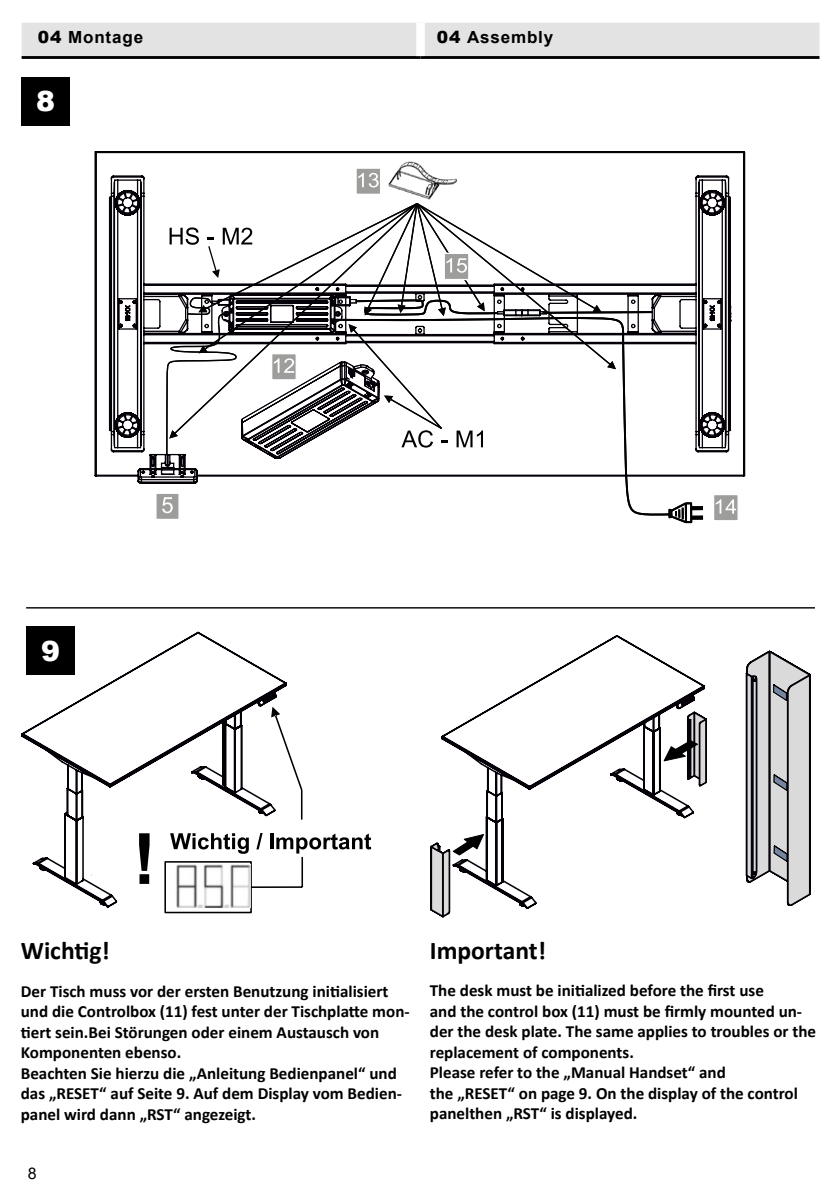
<style>
.page{position:relative;width:840px;height:1191px;background:#fff}
.page>*{position:absolute;margin:0;border:0;box-sizing:border-box;transform-origin:0 0}
.t1{font:900 27.8px "Arial";color:#fff}
.t2{font:700 25.6px "Calibri";color:#000}
.t3{font:700 17px/20.4px "Calibri";color:#000}
.t4{font:700 16.6px "Arial";letter-spacing:.045em;color:#000}
.t5{font:16px "Arial";color:#000}
.s1{font-weight:900}
</style>
<div class="page">
<div style="left:22px;top:23px;width:797px;height:33px;background:#e3e3e3"></div>
<hr style="left:22px;top:56px;width:398px;height:3px;background:#000">
<hr style="left:420px;top:56px;width:399px;height:3px;background:#000">
<div style="left:416px;top:23px;width:8px;height:33px;background:#fff"></div>
<hr style="left:26px;top:607px;width:788px;height:1px;background:#000">
<div style="left:22px;top:77px;width:48px;height:48px;background:#000"></div>
<div style="left:27px;top:626px;width:48px;height:49px;background:#000"></div>
<svg style="left:22px;top:632px;width:265px;height:276px"></svg>
<svg style="left:75px;top:873px;width:18px;height:13px"></svg>
<svg style="left:139px;top:833px;width:10px;height:51px"></svg>
<div style="left:165px;top:862px;width:86px;height:50px;background:#fff"></div>
<div style="left:164px;top:861px;width:88px;height:52px;border:2px solid #000"></div>
<svg style="left:170px;top:833px;width:79px;height:21px"></svg>
<svg style="left:256px;top:833px;width:6px;height:16px"></svg>
<hr style="left:270px;top:833px;width:3px;height:16px;background:#000">
<svg style="left:276px;top:833px;width:95px;height:20px"></svg>
<img style="left:176px;top:864px;width:74px;height:43px">
<hr style="left:251px;top:886px;width:51px;height:2px;background:#000">
<hr style="left:301px;top:857px;width:2px;height:30px;background:#000">
<svg style="left:271px;top:706px;width:31px;height:113px"></svg>
<svg style="left:441px;top:635px;width:264px;height:274px"></svg>
<svg style="left:745px;top:650px;width:65px;height:256px;background:#b6b6b7"></svg>
<svg style="left:430px;top:833px;width:54px;height:84px"></svg>
<svg style="left:662px;top:710px;width:45px;height:78px"></svg>
<svg style="left:95px;top:151px;width:649px;height:333px"></svg>
<svg style="left:329px;top:316px;width:359px;height:207px"></svg>
<hr style="left:690px;top:506px;width:12px;height:4px;background:#000">
<div style="left:684px;top:502px;width:7px;height:21px;border:2px solid #000"></div>
<svg style="left:674px;top:508px;width:9px;height:11px"></svg>
<svg style="left:690px;top:515px;width:12px;height:4px"></svg>
<div style="left:155px;top:492px;width:25px;height:28px;background:#9d9d9c;border:1px solid #fff"></div>
<svg style="left:162px;top:497px;width:11px;height:16px"></svg>
<div style="left:712px;top:494px;width:26px;height:27px;background:#9d9d9c;border:1px solid #fff"></div>
<svg style="left:715px;top:499px;width:20px;height:15px"></svg>
<div style="left:355px;top:167px;width:26px;height:28px;background:#9d9d9c;border:1px solid #fff"></div>
<svg style="left:358px;top:173px;width:20px;height:14px"></svg>
<svg style="left:165px;top:203px;width:489px;height:256px"></svg>
<p class="t4" style="left:38px;top:26px;width:107px"><span class="s1">04</span> Montage</p>
<p class="t4" style="left:436px;top:26px;width:118px"><span class="s1">04</span> Assembly</p>
<h1 class="t1" style="left:36px;top:81px;width:20px">8</h1>
<h1 class="t1" style="left:41px;top:630px;width:20px">9</h1>
<h2 class="t2" style="left:21px;top:932px;width:91px">Wichtig!</h2>
<p class="t3" style="left:21px;top:981px;width:390px">Der Tisch muss vor der ersten Benutzung initialisiert und die Controlbox (11) fest unter der Tischplatte mon&shy;tiert sein.Bei Störungen oder einem Austausch von Komponenten ebenso.<br>Beachten Sie hierzu die „Anleitung Bedienpanel“ und das „RESET“ auf Seite 9. Auf dem Display vom Bedien&shy;panel wird dann „RST“ angezeigt.</p>
<p class="t5" style="left:28px;top:1162px;width:10px">8</p>
<h2 class="t2" style="left:429px;top:932px;width:118px">Important!</h2>
<p class="t3" style="left:429px;top:980px;width:387px">The desk must be initialized before the first use<br>and the control box (11) must be firmly mounted un&shy;der the desk plate. The same applies to troubles or the replacement of components.<br>Please refer to the „Manual Handset“ and<br>the „RESET“ on page 9. On the display of the control panelthen „RST“ is displayed.</p>
</div>
